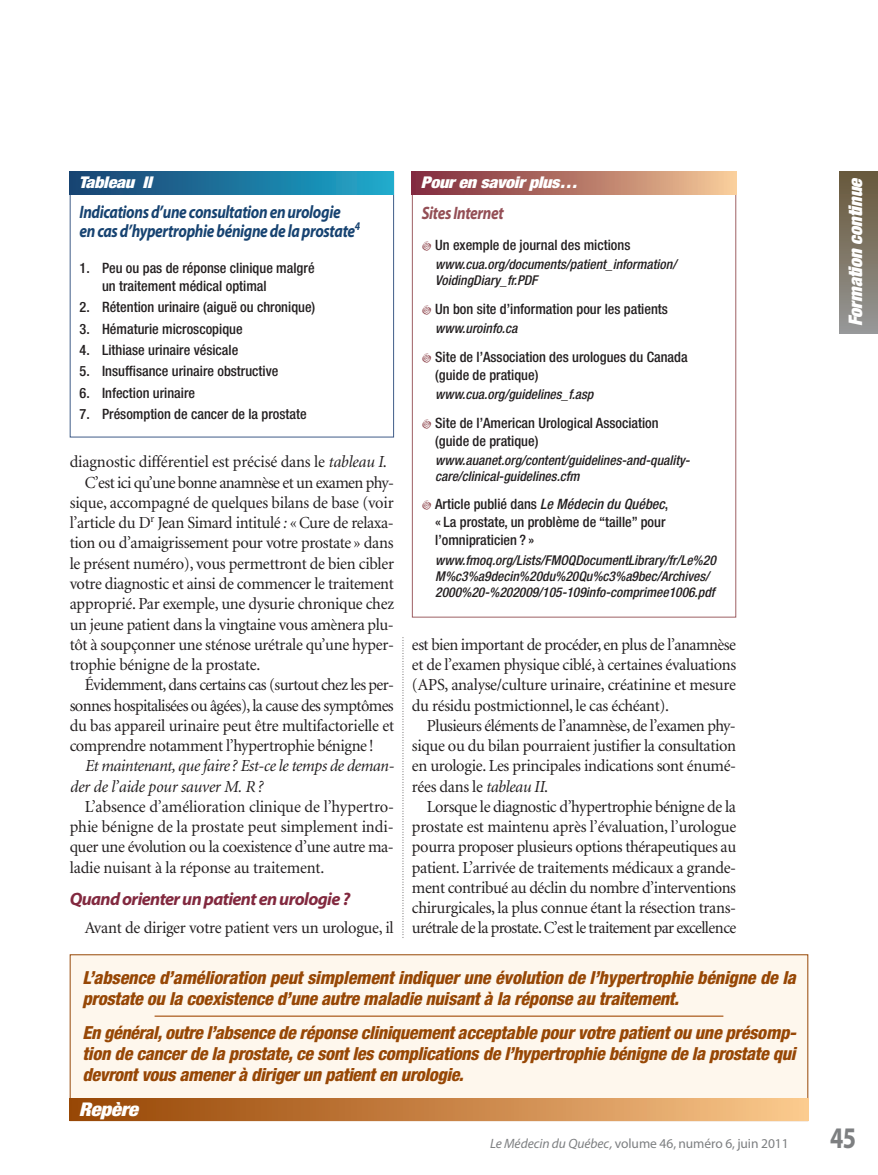
<style>
.page{position:relative;width:878px;height:1175px;background:#fff}
.page>*{position:absolute;margin:0;border:0;box-sizing:border-box;transform-origin:0 0}
.t1{font:700 30px "Myriad Pro";color:#7d7f81;scale:.8 1}
.t2{font:italic 900 condensed 18.9px "Helvetica Neue";letter-spacing:-.015em;color:#fff;scale:1.11 1}
.t3{font:italic 900 expanded 18.75px "Helvetica Neue";color:#fff}
.t4{font:italic 800 condensed 18px/21px "Helvetica Neue";letter-spacing:-.015em;color:#974705}
.t5{font:italic 700 18px/19.5px "Myriad Pro";letter-spacing:-.025em;color:#174371;scale:.85 1}
.t6{font:italic 700 18px "Myriad Pro";letter-spacing:-.035em;color:#82293f}
.t7{font:italic 700 18px "Myriad Pro";letter-spacing:-.025em;color:#944f56;scale:.85 1}
.t8{font:16.8px/20.2px "Minion";letter-spacing:-.02em;color:#231f20;text-align:justify}
.t9{font:16.8px "Minion";letter-spacing:-.04em;color:#231f20}
.t10{font:italic 16.8px/20.2px "Minion";letter-spacing:-.025em;color:#231f20}
.t11{font:italic 900 condensed 16.2px "Helvetica Neue";letter-spacing:-.015em;color:#fff;scale:1.11 1}
.t12{font:500 condensed 14.25px/18px "Helvetica Neue";color:#231f20}
.t13{font:italic 500 condensed 13.5px/15.8px "Helvetica Neue";color:#231f20}
.t14{font:13.5px "Myriad Pro";letter-spacing:-.005em;color:#7d7f81}
.s1{font-style:italic}
</style>
<div class="page">
<div style="left:839px;top:172px;width:39px;height:162px;background:linear-gradient(to bottom,#68583a,#969797)"></div>
<svg style="left:402px;top:638px;width:1px;height:300px"></svg>
<div style="left:70px;top:955px;width:737px;height:165px;background:#fef7ed"></div>
<hr style="left:154px;top:1015px;width:569px;height:2px;background:#ba7641">
<div style="left:70px;top:1098px;width:738px;height:22px;background:linear-gradient(to right,#954302,#fac68a)"></div>
<div style="left:70px;top:172px;width:324px;height:22px;background:linear-gradient(to right,#1b4170,#1ea9cb)"></div>
<div style="left:412px;top:172px;width:324px;height:22px;background:linear-gradient(to right,#7c273a,#f2c896)"></div>
<p class="t11" style="left:79px;top:177px;width:67px">Tableau II</p>
<p class="t5" style="left:79px;top:203px;width:331px">Indications d’une consultation en urologie en cas d’hypertrophie bénigne de la prostate<sup>4</sup></p>
<p class="t12" style="left:102px;top:260px;width:214px;text-indent:-23px">1. Peu ou pas de réponse clinique malgré un traitement médical optimal</p>
<p class="t12" style="left:80px;top:299px;width:237px">2. Rétention urinaire (aiguë ou chronique)</p>
<p class="t12" style="left:80px;top:321px;width:165px">3. Hématurie microscopique</p>
<p class="t12" style="left:80px;top:342px;width:160px">4. Lithiase urinaire vésicale</p>
<p class="t12" style="left:80px;top:363px;width:200px">5. Insuffisance urinaire obstructive</p>
<p class="t12" style="left:80px;top:385px;width:117px">6. Infection urinaire</p>
<p class="t12" style="left:80px;top:406px;width:229px">7. Présomption de cancer de la prostate</p>
<p class="t8" style="left:70px;top:453px;width:318px">diagnostic différentiel est précisé dans le <span class="s1">tableau I</span>.</p>
<p class="t9" style="left:85px;top:476px;width:311px">C’est ici qu’une bonne anamnèse et un examen phy-</p>
<p class="t8" style="left:70px;top:494px;width:325px">sique, accompagné de quelques bilans de base (voir</p>
<p class="t8" style="left:70px;top:514px;width:325px">l’article du D<sup>r</sup> Jean Simard intitulé <span class="s1">:</span> « Cure de relaxa-</p>
<p class="t8" style="left:70px;top:534px;width:325px">tion ou d’amaigrissement pour votre prostate » dans</p>
<p class="t8" style="left:70px;top:554px;width:326px">le présent numéro), vous permettront de bien cibler</p>
<p class="t8" style="left:70px;top:575px;width:326px">votre diagnostic et ainsi de commencer le traitement</p>
<p class="t8" style="left:70px;top:595px;width:326px">approprié. Par exemple, une dysurie chronique chez</p>
<p class="t8" style="left:70px;top:615px;width:325px">un jeune patient dans la vingtaine vous amènera plu-</p>
<p class="t8" style="left:70px;top:635px;width:326px">tôt à soupçonner une sténose urétrale qu’une hyper-</p>
<p class="t8" style="left:70px;top:656px;width:192px">trophie bénigne de la prostate.</p>
<p class="t9" style="left:85px;top:678px;width:311px">Évidemment, dans certains cas (surtout chez les per-</p>
<p class="t9" style="left:70px;top:698px;width:325px">sonnes hospitalisées ou âgées), la cause des symptômes</p>
<p class="t8" style="left:70px;top:716px;width:326px">du bas appareil urinaire peut être multifactorielle et</p>
<p class="t8" style="left:70px;top:737px;width:305px">comprendre notamment l’hypertrophie bénigne !</p>
<p class="t10" style="left:70px;top:757px;width:326px;text-indent:15px">Et maintenant, que faire ? Est-ce le temps de deman&shy;der de l’aide pour sauver M. R ?</p>
<p class="t8" style="left:70px;top:797px;width:326px;text-indent:15px">L’absence d’amélioration clinique de l’hypertro&shy;phie bénigne de la prostate peut simplement indi&shy;quer une évolution ou la coexistence d’une autre ma&shy;ladie nuisant à la réponse au traitement.</p>
<p class="t6" style="left:70px;top:892px;width:282px">Quand orienter un patient en urologie ?</p>
<p class="t8" style="left:85px;top:919px;width:310px">Avant de diriger votre patient vers un urologue, il</p>
<p class="t11" style="left:421px;top:177px;width:142px">Pour en savoir plus…</p>
<p class="t7" style="left:421px;top:206px;width:98px">Sites Internet</p>
<p class="t12" style="left:435px;top:237px;width:197px">Un exemple de journal des mictions</p>
<p class="t13" style="left:435px;top:258px;width:242px">www.cua.org/documents/patient_information/<br>VoidingDiary_fr.PDF</p>
<p class="t12" style="left:435px;top:301px;width:234px">Un bon site d’information pour les patients</p>
<p class="t13" style="left:435px;top:321px;width:83px">www.uroinfo.ca</p>
<p class="t12" style="left:435px;top:349px;width:254px">Site de l’Association des urologues du Canada (guide de pratique)</p>
<p class="t13" style="left:435px;top:387px;width:160px">www.cua.org/guidelines_f.asp</p>
<p class="t12" style="left:435px;top:415px;width:225px">Site de l’American Urological Association (guide de pratique)</p>
<p class="t13" style="left:435px;top:453px;width:254px">www.auanet.org/content/guidelines-and-quality&shy;care/clinical-guidelines.cfm</p>
<p class="t12" style="left:435px;top:496px;width:234px">Article publié dans <span class="s1">Le Médecin du Québec</span>, « La prostate, un problème de “taille” pour l’omnipraticien ? »</p>
<p class="t13" style="left:435px;top:553px;width:282px">www.fmoq.org/Lists/FMOQDocumentLibrary/fr/Le%20<br>M%c3%a9decin%20du%20Qu%c3%a9bec/Archives/<br>2000%20-%202009/105-109info-comprimee1006.pdf</p>
<p class="t8" style="left:412px;top:635px;width:326px">est bien important de procéder, en plus de l’anamnèse et de l’examen physique ciblé, à certaines évaluations (APS, analyse/culture urinaire, créatinine et mesure du résidu postmictionnel, le cas échéant).</p>
<p class="t8" style="left:412px;top:716px;width:326px;text-indent:15px">Plusieurs éléments de l’anamnèse, de l’examen phy&shy;sique ou du bilan pourraient justifier la consultation en urologie. Les principales indications sont énumé&shy;rées dans le <span class="s1">tableau II</span>.</p>
<p class="t8" style="left:412px;top:797px;width:326px;text-indent:15px">Lorsque le diagnostic d’hypertrophie bénigne de la prostate est maintenu après l’évaluation, l’urologue pourra proposer plusieurs options thérapeutiques au patient. L’arrivée de traitements médicaux a grande&shy;ment contribué au déclin du nombre d’interventions chirurgicales, la plus connue étant la résection trans&shy;urétrale de la prostate. C’est le traitement par excellence</p>
<p class="t4" style="left:82px;top:968px;width:715px">L’absence d’amélioration peut simplement indiquer une évolution de l’hypertrophie bénigne de la prostate ou la coexistence d’une autre maladie nuisant à la réponse au traitement.</p>
<p class="t4" style="left:82px;top:1023px;width:714px;text-align:justify">En général, outre l’absence de réponse cliniquement acceptable pour votre patient ou une présomp&shy;tion de cancer de la prostate, ce sont les complications de l’hypertrophie bénigne de la prostate qui devront vous amener à diriger un patient en urologie.</p>
<p class="t2" style="left:79px;top:1102px;width:55px">Repère</p>
<p class="t14" style="left:490px;top:1138px;width:300px"><span class="s1">Le Médecin du Québec,</span> volume 46, numéro 6, juin 2011</p>
<p class="t3" style="left:848px;top:326px;width:151px;rotate:-90deg">Formation continue</p>
<h1 class="t1" style="left:830px;top:1126px;width:34px">45</h1>
</div>
